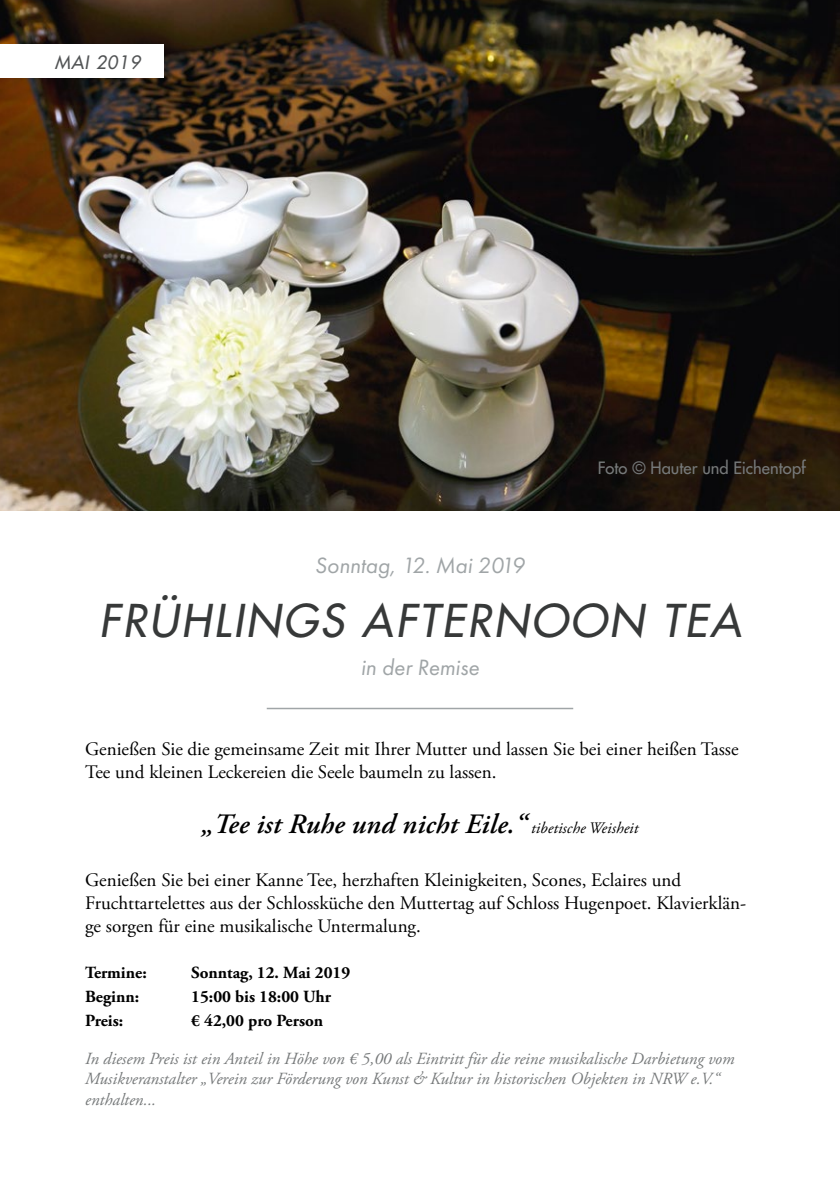
<style>
.page{position:relative;width:840px;height:1191px;background:#fff}
.page>*{position:absolute;margin:0;border:0;box-sizing:border-box;transform-origin:0 0}
.t1{font:italic 500 44px "Futura Std";letter-spacing:.06em;color:#373939}
.t2{font:italic 600 28px "Adobe Garamond Pro";letter-spacing:.005em;color:#000}
.t3{font:italic 23px "Futura PT";color:#a0a5a7}
.t4{font:19px/23px "Adobe Garamond Pro";color:#000}
.t5{font:italic 500 18px "Futura Std";letter-spacing:.05em;color:#525455}
.t6{font:italic 17px/20.4px "Adobe Garamond Pro";color:#76797a}
.t7{font:700 17px "Adobe Garamond Pro";color:#000}
.t8{font:500 16.6px "Futura Std";letter-spacing:.005em;color:#76797a}
.s1{font-weight:400;font-size:16px}
</style>
<div class="page">
<img style="left:0;top:0;width:839px;height:510px">
<hr style="left:266px;top:707px;width:307px;height:2px;background:#a0a5a7">
<div style="left:0;top:44px;width:163px;height:34px;background:#fff"></div>
<p class="t5" style="left:55px;top:51px;width:87px">MAI 2019</p>
<p class="t8" style="left:597px;top:458px;width:209px">Foto © Hauter und Eichentopf</p>
<p class="t3" style="left:315px;top:552px;width:211px">Sonntag, 12. Mai 2019</p>
<h1 class="t1" style="left:99px;top:593px;width:643px">FRÜHLINGS AFTERNOON TEA</h1>
<p class="t3" style="left:360px;top:654px;width:120px">in der Remise</p>
<p class="t4" style="left:85px;top:738px;width:654px">Genießen Sie die gemeinsame Zeit mit Ihrer Mutter und lassen Sie bei einer heißen Tasse<br>Tee und kleinen Leckereien die Seele baumeln zu lassen.</p>
<h2 class="t2" style="left:201px;top:807px;width:438px">„Tee ist Ruhe und nicht Eile.“ <span class="s1">tibetische Weisheit</span></h2>
<p class="t4" style="left:85px;top:868px;width:662px">Genießen Sie bei einer Kanne Tee, herzhaften Kleinigkeiten, Scones, Eclaires und<br>Fruchttartelettes aus der Schlossküche den Muttertag auf Schloss Hugenpoet. Klavierklän&shy;ge sorgen für eine musikalische Untermalung.</p>
<p class="t7" style="left:85px;top:963px;width:63px">Termine:</p>
<p class="t7" style="left:191px;top:963px;width:160px">Sonntag, 12. Mai 2019</p>
<p class="t7" style="left:85px;top:987px;width:56px">Beginn:</p>
<p class="t7" style="left:191px;top:987px;width:141px">15:00 bis 18:00 Uhr</p>
<p class="t7" style="left:85px;top:1011px;width:40px">Preis:</p>
<p class="t7" style="left:191px;top:1011px;width:133px">€ 42,00 pro Person</p>
<p class="t6" style="left:85px;top:1048px;width:650px">In diesem Preis ist ein Anteil in Höhe von € 5,00 als Eintritt für die reine musikalische Darbietung vom<br>Musikveranstalter „Verein zur Förderung von Kunst &amp; Kultur in historischen Objekten in NRW e.V.“ enthalten...</p>
</div>
